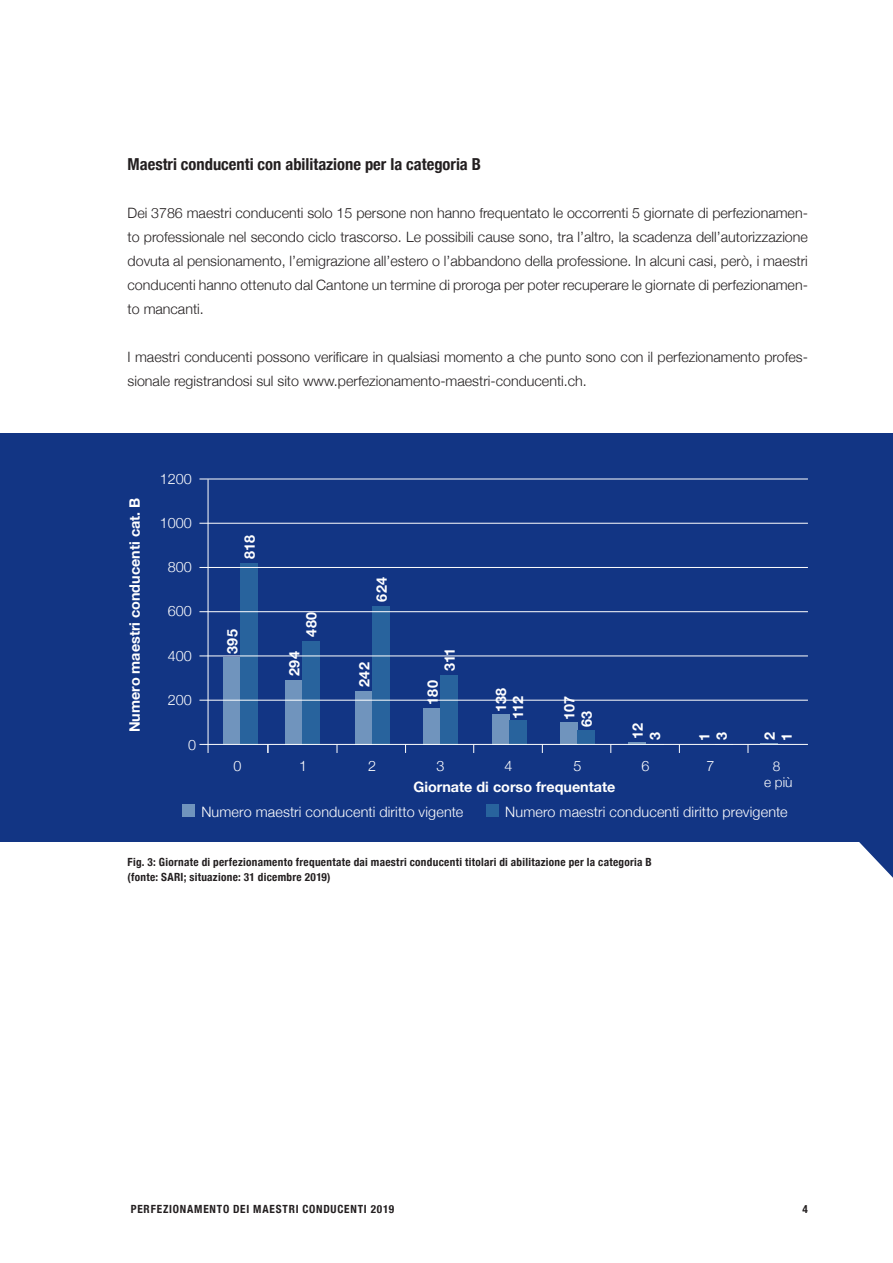
<style>
.page{position:relative;width:893px;height:1263px;background:#fff}
.page>*{position:absolute;margin:0;border:0;box-sizing:border-box;transform-origin:0 0}
.t1{font:700 condensed 16.5px "Helvetica Neue";color:#231f20}
.t2{font:300 14.4px "Helvetica Neue";letter-spacing:.01em;color:#fff}
.t3{font:700 14.4px/17.1px "Helvetica Neue";color:#fff}
.t4{font:300 14.25px/24px "Helvetica Neue";color:#231f20;text-align:justify}
.t5{font:300 13.65px/16.4px "Helvetica Neue";color:#fff;text-align:center}
.t6{font:700 condensed 11.25px/15px "Helvetica Neue";letter-spacing:.03em;color:#231f20}
.t7{font:700 condensed 11.25px "Helvetica Neue";letter-spacing:.07em;color:#231f20}
</style>
<div class="page">
<div style="left:0;top:433px;width:893px;height:409px;background:#123584"></div>
<div style="left:182px;top:804px;width:13px;height:13px;background:#7094bd"></div>
<div style="left:486px;top:804px;width:13px;height:13px;background:#28639d"></div>
<div style="left:223px;top:657px;width:18px;height:87px;background:#7094bd"></div>
<div style="left:241px;top:563px;width:17px;height:181px;background:#28639d"></div>
<div style="left:356px;top:691px;width:17px;height:53px;background:#7094bd"></div>
<div style="left:373px;top:606px;width:17px;height:138px;background:#28639d"></div>
<div style="left:285px;top:680px;width:17px;height:64px;background:#7094bd"></div>
<div style="left:302px;top:641px;width:18px;height:103px;background:#28639d"></div>
<div style="left:424px;top:708px;width:17px;height:36px;background:#7094bd"></div>
<div style="left:441px;top:675px;width:17px;height:69px;background:#28639d"></div>
<div style="left:492px;top:714px;width:17px;height:30px;background:#7094bd"></div>
<div style="left:509px;top:720px;width:17px;height:24px;background:#28639d"></div>
<div style="left:561px;top:722px;width:17px;height:22px;background:#7094bd"></div>
<div style="left:578px;top:730px;width:17px;height:14px;background:#28639d"></div>
<svg style="left:629px;top:742px;width:34px;height:2px"></svg>
<hr style="left:199px;top:656px;width:609px;height:1px;background:#fff">
<hr style="left:199px;top:611px;width:609px;height:1px;background:#fff">
<hr style="left:199px;top:700px;width:609px;height:1px;background:#fff">
<hr style="left:199px;top:523px;width:609px;height:1px;background:#fff">
<hr style="left:199px;top:567px;width:609px;height:1px;background:#fff">
<hr style="left:199px;top:479px;width:609px;height:1px;background:#fff">
<hr style="left:208px;top:479px;width:1px;height:265px;background:#fff">
<hr style="left:199px;top:744px;width:609px;height:1px;background:#fff">
<svg style="left:859px;top:842px;width:34px;height:36px"></svg>
<p class="t1" style="left:128px;top:150px;width:355px">Maestri conducenti con abilitazione per la categoria B</p>
<p class="t4" style="left:128px;top:200px;width:682px">Dei 3786 maestri conducenti solo 15 persone non hanno frequentato le occorrenti 5 giornate di perfezionamen&shy;to professionale nel secondo ciclo trascorso. Le possibili cause sono, tra l’altro, la scadenza dell’autorizzazione dovuta al pensionamento, l’emigrazione all’estero o l’abbandono della professione. In alcuni casi, però, i maestri conducenti hanno ottenuto dal Cantone un termine di proroga per poter recuperare le giornate di perfezionamen&shy;to mancanti.</p>
<p class="t4" style="left:128px;top:344px;width:682px">I maestri conducenti possono verificare in qualsiasi momento a che punto sono con il perfezionamento profes&shy;sionale registrandosi sul sito www.perfezionamento-maestri-conducenti.ch.</p>
<p class="t3" style="left:127px;top:732px;width:236px;rotate:-90deg">Numero maestri conducenti cat. B</p>
<p class="t2" style="left:160px;top:467px;width:33px">1200</p>
<p class="t2" style="left:160px;top:511px;width:33px">1000</p>
<p class="t2" style="left:168px;top:555px;width:25px">800</p>
<p class="t2" style="left:168px;top:600px;width:25px">600</p>
<p class="t2" style="left:168px;top:644px;width:25px">400</p>
<p class="t2" style="left:168px;top:688px;width:25px">200</p>
<p class="t2" style="left:188px;top:733px;width:9px">0</p>
<p class="t3" style="left:241px;top:559px;width:25px;rotate:-90deg">818</p>
<p class="t3" style="left:374px;top:602px;width:26px;rotate:-90deg">624</p>
<p class="t3" style="left:303px;top:636px;width:26px;rotate:-90deg">480</p>
<p class="t3" style="left:224px;top:654px;width:26px;rotate:-90deg">395</p>
<p class="t3" style="left:442px;top:671px;width:24px;rotate:-90deg">311</p>
<p class="t3" style="left:286px;top:676px;width:26px;rotate:-90deg">294</p>
<p class="t3" style="left:356px;top:687px;width:26px;rotate:-90deg">242</p>
<p class="t3" style="left:425px;top:704px;width:26px;rotate:-90deg">180</p>
<p class="t3" style="left:493px;top:719px;width:33px;text-indent:7px;rotate:-90deg">138<br>112</p>
<p class="t3" style="left:561px;top:727px;width:33px;text-indent:7px;rotate:-90deg">107<br>63</p>
<p class="t3" style="left:629px;top:739px;width:18px;rotate:-90deg">12<br>3</p>
<p class="t3" style="left:696px;top:741px;width:11px;line-height:17.5px;rotate:-90deg">1<br>3</p>
<p class="t3" style="left:761px;top:741px;width:11px;rotate:-90deg">2<br>1</p>
<p class="t5" style="left:764px;top:757px;width:30px">8<br>e più</p>
<p class="t2" style="left:234px;top:754px;width:9px">0</p>
<p class="t2" style="left:299px;top:754px;width:9px">1</p>
<p class="t2" style="left:368px;top:754px;width:9px">2</p>
<p class="t2" style="left:437px;top:754px;width:9px">3</p>
<p class="t2" style="left:504px;top:754px;width:9px">4</p>
<p class="t2" style="left:574px;top:754px;width:9px">5</p>
<p class="t2" style="left:641px;top:754px;width:9px">6</p>
<p class="t2" style="left:706px;top:754px;width:9px">7</p>
<p class="t3" style="left:413px;top:779px;width:203px">Giornate di corso frequentate</p>
<p class="t2" style="left:201px;top:800px;width:263px">Numero maestri conducenti diritto vigente</p>
<p class="t2" style="left:505px;top:800px;width:284px">Numero maestri conducenti diritto previgente</p>
<p class="t6" style="left:128px;top:853px;width:526px">Fig. 3: Giornate di perfezionamento frequentate dai maestri conducenti titolari di abilitazione per la categoria B (fonte: SARI; situazione: 31 dicembre 2019)</p>
<p class="t7" style="left:131px;top:1199px;width:265px">PERFEZIONAMENTO DEI MAESTRI CONDUCENTI 2019</p>
<p class="t6" style="left:802px;top:1200px;width:7px">4</p>
</div>
